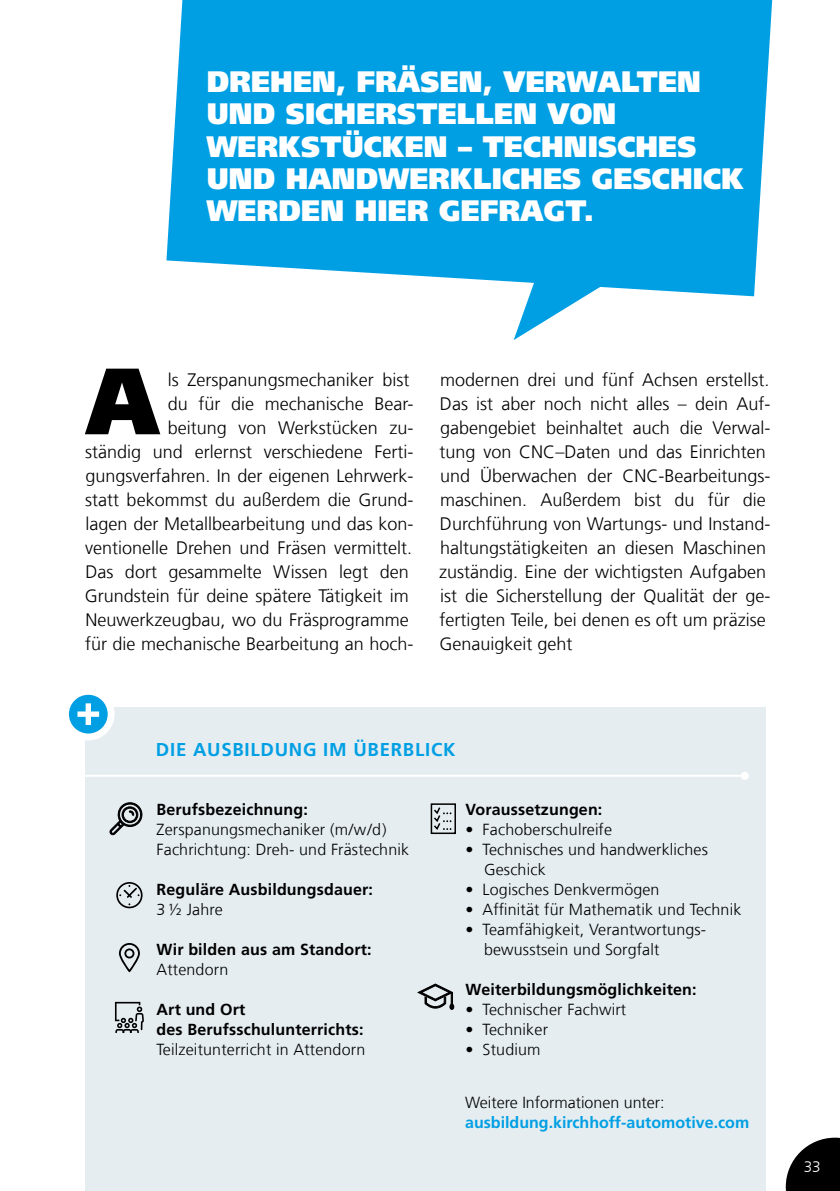
<style>
.page{position:relative;width:840px;height:1191px;background:#fff}
.page>*{position:absolute;margin:0;border:0;box-sizing:border-box;transform-origin:0 0}
.t1{font:900 29.4px/32.4px "Frutiger LT";letter-spacing:.005em;color:#fff;scale:.94 1}
.t2{font:700 18.6px "Frutiger LT Com";letter-spacing:.04em;color:#009fe3}
.t3{font:300 18px/24px "Frutiger LT Com";color:#000;text-align:right}
.t4{font:300 16px/20px "Frutiger LT Com";letter-spacing:.01em;color:#000}
.t5{font:700 16px/20px "Frutiger LT Com";letter-spacing:.01em;color:#000}
.t6{font:700 16px "Frutiger LT Com";color:#009fe3}
.t7{font:300 15.4px "Frutiger LT Com";color:#fff}
</style>
<div class="page">
<svg style="left:785px;top:1137px;width:54px;height:54px"></svg>
<div style="left:85px;top:708px;width:680px;height:483px;background:#e5edf1"></div>
<svg style="left:65px;top:691px;width:46px;height:46px"></svg>
<div style="left:62px;top:688px;width:52px;height:52px;border:7px solid #fff;border-radius:50%"></div>
<svg style="left:77px;top:703px;width:22px;height:22px"></svg>
<hr style="left:85px;top:775px;width:659px;height:2px;background:#fff">
<div style="left:740px;top:772px;width:8px;height:8px;background:#fff;border-radius:50%"></div>
<svg style="left:166px;top:0;width:605px;height:296px;background:#13a6e5"></svg>
<svg style="left:513px;top:254px;width:122px;height:86px"></svg>
<svg style="left:109px;top:802px;width:34px;height:33px"></svg>
<svg style="left:119px;top:943px;width:21px;height:29px"></svg>
<div style="left:430px;top:803px;width:25px;height:31px;border:2px solid #000"></div>
<svg style="left:432px;top:805px;width:19px;height:26px"></svg>
<svg style="left:116px;top:882px;width:26px;height:26px"></svg>
<svg style="left:417px;top:984px;width:36px;height:26px"></svg>
<svg style="left:115px;top:1002px;width:29px;height:31px"></svg>
<svg style="left:85px;top:369px;width:75px;height:65px"></svg>
<h1 class="t1" style="left:206px;top:65px;width:572px">DREHEN, FRÄSEN, VERWALTEN<br>UND SICHERSTELLEN VON<br>WERKSTÜCKEN – TECHNISCHES<br>UND HANDWERKLICHES GESCHICK<br>WERDEN HIER GEFRAGT.</h1>
<p class="t3" style="left:85px;top:367px;width:330px">ls Zerspanungsmechaniker bist<br>du für die mechanische Bear-<br>beitung von Werkstücken zu-<br>ständig und erlernst verschiedene Ferti&shy;gungsverfahren. In der eigenen Lehrwerk&shy;statt bekommst du außerdem die Grund&shy;lagen der Metallbearbeitung und das kon&shy;ventionelle Drehen und Fräsen vermittelt.<br>Das dort gesammelte Wissen legt den Grundstein für deine spätere Tätigkeit im Neuwerkzeugbau, wo du Fräsprogramme für die mechanische Bearbeitung an hoch-</p>
<p class="t3" style="left:439px;top:367px;width:333px;text-align:left">modernen drei und fünf Achsen erstellst.<br>Das ist aber noch nicht alles – dein Auf&shy;gabengebiet beinhaltet auch die Verwal&shy;tung von CNC–Daten und das Einrichten und Überwachen der CNC-Bearbeitungs&shy;maschinen. Außerdem bist du für die Durchführung von Wartungs- und Instand&shy;haltungstätigkeiten an diesen Maschinen zuständig. Eine der wichtigsten Aufgaben ist die Sicherstellung der Qualität der ge&shy;fertigten Teile, bei denen es oft um präzise Genauigkeit geht</p>
<p class="t2" style="left:156px;top:738px;width:301px">DIE AUSBILDUNG IM ÜBERBLICK</p>
<p class="t5" style="left:156px;top:799px;width:153px">Berufsbezeichnung:</p>
<p class="t4" style="left:156px;top:819px;width:254px">Zerspanungsmechaniker (m/w/d)<br>Fachrichtung: Dreh- und Frästechnik</p>
<p class="t5" style="left:156px;top:879px;width:218px">Reguläre Ausbildungsdauer:</p>
<p class="t4" style="left:156px;top:899px;width:68px">3 ½ Jahre</p>
<p class="t5" style="left:156px;top:939px;width:216px">Wir bilden aus am Standort:</p>
<p class="t4" style="left:156px;top:959px;width:73px">Attendorn</p>
<p class="t5" style="left:156px;top:999px;width:208px">Art und Ort<br>des Berufsschulunterrichts:</p>
<p class="t4" style="left:156px;top:1039px;width:210px">Teilzeitunterricht in Attendorn</p>
<p class="t5" style="left:465px;top:799px;width:138px">Voraussetzungen:</p>
<p class="t4" style="left:465px;top:819px;width:148px">• Fachoberschulreife</p>
<p class="t4" style="left:484px;top:839px;width:225px;text-indent:-18px">• Technisches und handwerkliches<br>Geschick</p>
<p class="t4" style="left:465px;top:879px;width:195px">• Logisches Denkvermögen</p>
<p class="t4" style="left:465px;top:899px;width:277px">• Affinität für Mathematik und Technik</p>
<p class="t4" style="left:484px;top:919px;width:223px;text-indent:-18px">• Teamfähigkeit, Verantwortungs&shy;bewusstsein und Sorgfalt</p>
<p class="t5" style="left:465px;top:979px;width:232px">Weiterbildungsmöglichkeiten:</p>
<p class="t4" style="left:465px;top:999px;width:162px">• Technischer Fachwirt</p>
<p class="t4" style="left:465px;top:1019px;width:84px">• Techniker</p>
<p class="t4" style="left:465px;top:1039px;width:76px">• Studium</p>
<p class="t4" style="left:465px;top:1091px;width:201px">Weitere Informationen unter:</p>
<p class="t6" style="left:465px;top:1112px;width:285px">ausbildung.kirchhoff-automotive.com</p>
<p class="t7" style="left:803px;top:1156px;width:19px">33</p>
</div>
